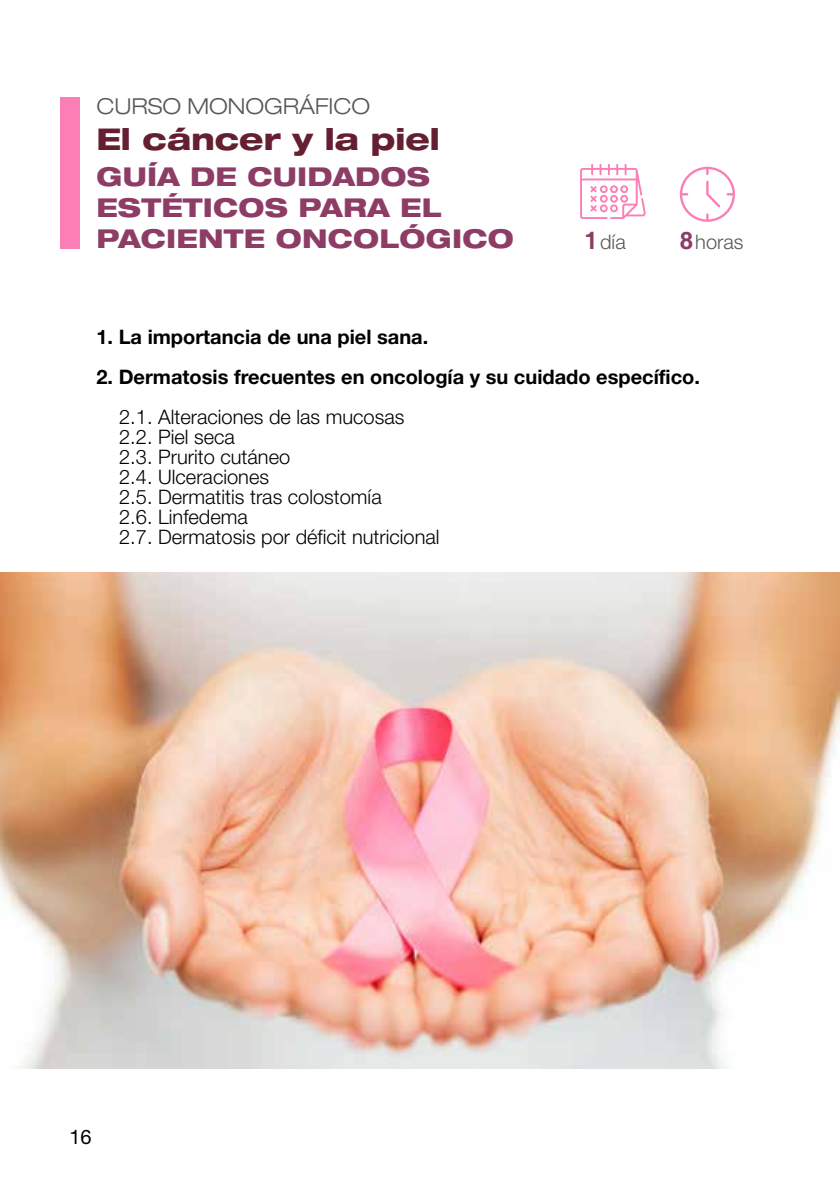
<style>
.page{position:relative;width:840px;height:1191px;background:#fff}
.page>*{position:absolute;margin:0;border:0;box-sizing:border-box;transform-origin:0 0}
.t1{font:800 expanded 30px "Helvetica Neue";color:#642030}
.t2{font:800 expanded 26px/31.2px "Helvetica Neue";letter-spacing:.01em;color:#8d3c66}
.t3{font:300 expanded 22px "Helvetica Neue";color:#575756}
.t4{font:300 20px/20px "Helvetica Neue";color:#000}
.t5{font:700 20px "Helvetica Neue";color:#000}
.t6{font:300 20px "Helvetica Neue";color:#575756}
.t7{font:20px "Helvetica Neue";color:#000}
.s1{font-family:"Helvetica";font-weight:700;font-size:24px;color:#8d3c66}
</style>
<div class="page">
<svg style="left:580px;top:164px;width:65px;height:55px"></svg>
<svg style="left:679px;top:167px;width:55px;height:55px"></svg>
<img style="left:0;top:573px;width:839px;height:495px">
<div style="left:60px;top:98px;width:20px;height:151px;background:#fb7fb5"></div>
<p class="t3" style="left:96px;top:93px;width:275px">CURSO MONOGRÁFICO</p>
<h1 class="t1" style="left:96px;top:120px;width:344px">El cáncer y la piel</h1>
<h2 class="t2" style="left:96px;top:160px;width:418px">GUÍA DE CUIDADOS<br>ESTÉTICOS PARA EL<br>PACIENTE ONCOLÓGICO</h2>
<p class="t6" style="left:584px;top:230px;width:43px"><span class="s1">1</span>día</p>
<p class="t6" style="left:679px;top:230px;width:65px"><span class="s1">8</span>horas</p>
<p class="t5" style="left:96px;top:324px;width:333px">1. La importancia de una piel sana.</p>
<p class="t5" style="left:96px;top:364px;width:604px">2. Dermatosis frecuentes en oncología y su cuidado específico.</p>
<p class="t4" style="left:119px;top:406px;width:322px">2.1. Alteraciones de las mucosas<br>2.2. Piel seca<br>2.3. Prurito cutáneo<br>2.4. Ulceraciones<br>2.5. Dermatitis tras colostomía<br>2.6. Linfedema<br>2.7. Dermatosis por déficit nutricional</p>
<p class="t7" style="left:69px;top:1125px;width:24px">16</p>
</div>
